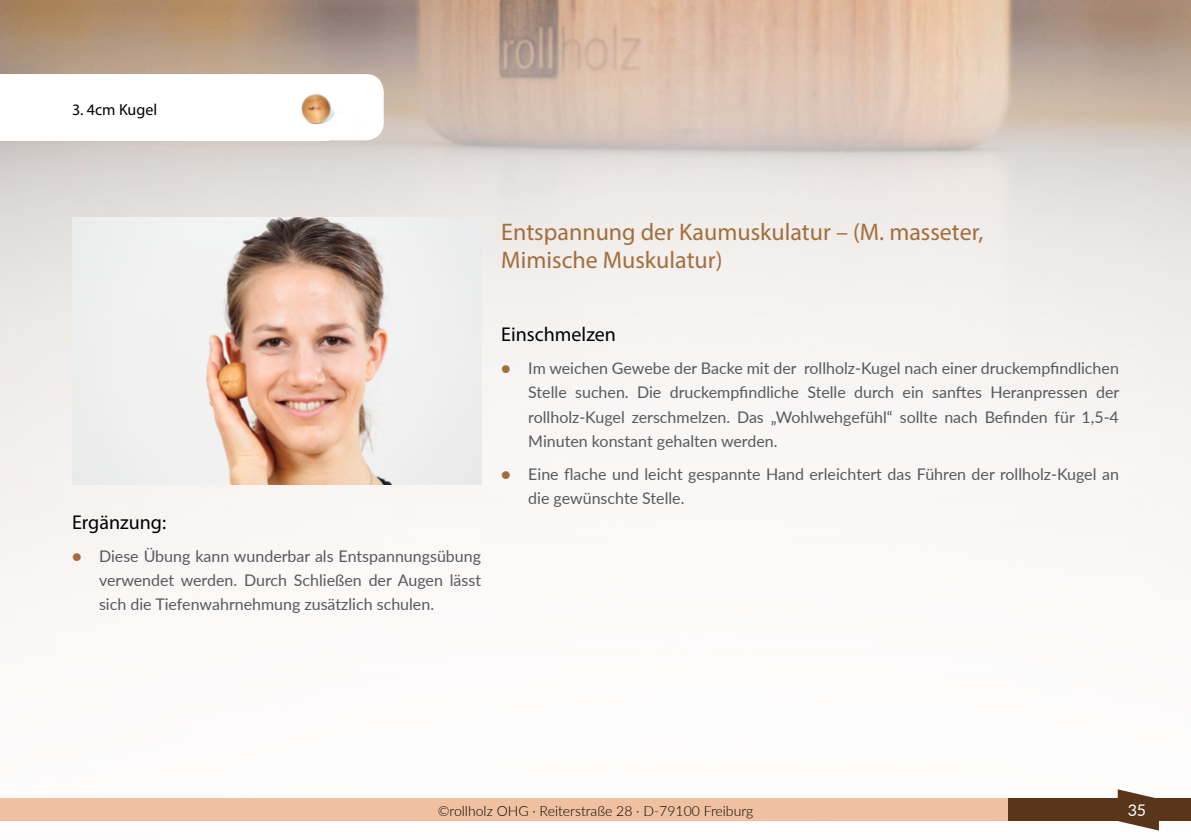
<style>
.page{position:relative;width:1191px;height:840px;background:#fff}
.page>*{position:absolute;margin:0;border:0;box-sizing:border-box;transform-origin:0 0}
.t1{font:24px/28.8px "Myriad Pro";color:#a36e3c}
.t2{font:20px "Myriad Pro";color:#000}
.t3{font:16px/24px "Lato";color:#58595b;text-align:justify}
.t4{font:16px "Myriad Pro";color:#000}
.t5{font:16px "Lato";color:#fff}
.t6{font:300 14px "Lato";color:#000}
.s1{color:#a36e3c}
</style>
<div class="page">
<img style="left:0;top:0;width:1191px;height:831px">
<div style="left:0;top:798px;width:1191px;height:22px;background:#f0c1a0"></div>
<svg style="left:1117px;top:788px;width:42px;height:42px"></svg>
<div style="left:1008px;top:798px;width:183px;height:22px;background:#59361a"></div>
<div style="left:0;top:74px;width:384px;height:66px;background:#fff;border-radius:18px"></div>
<img style="left:72px;top:217px;width:409px;height:267px">
<img style="left:301px;top:94px;width:34px;height:31px">
<p class="t4" style="left:72px;top:100px;width:87px">3. 4cm Kugel</p>
<h1 class="t1" style="left:501px;top:216px;width:483px">Entspannung der Kaumuskulatur – (M. masseter,<br>Mimische Muskulatur)</h1>
<p class="t2" style="left:72px;top:509px;width:96px">Ergänzung:</p>
<p class="t3" style="left:99px;top:543px;width:383px;text-indent:-27px"><span class="s1">●</span> Diese Übung kann wunderbar als Entspannungsübung verwendet werden. Durch Schließen der Augen lässt sich die Tiefenwahrnehmung zusätzlich schulen.</p>
<p class="t2" style="left:501px;top:322px;width:116px">Einschmelzen</p>
<p class="t3" style="left:528px;top:356px;width:592px;text-indent:-27px"><span class="s1">●</span> Im weichen Gewebe der Backe mit der rollholz-Kugel nach einer druckempfindlichen Stelle suchen. Die druckempfindliche Stelle durch ein sanftes Heranpressen der rollholz-Kugel zerschmelzen. Das „Wohlwehgefühl“ sollte nach Befinden für 1,5-4<br>Minuten konstant gehalten werden.</p>
<p class="t3" style="left:528px;top:461px;width:592px;text-indent:-27px"><span class="s1">●</span> Eine flache und leicht gespannte Hand erleichtert das Führen der rollholz-Kugel an die gewünschte Stelle.</p>
<p class="t6" style="left:438px;top:800px;width:317px">©rollholz OHG · Reiterstraße 28 · D-79100 Freiburg</p>
<p class="t5" style="left:1127px;top:798px;width:20px">35</p>
</div>
